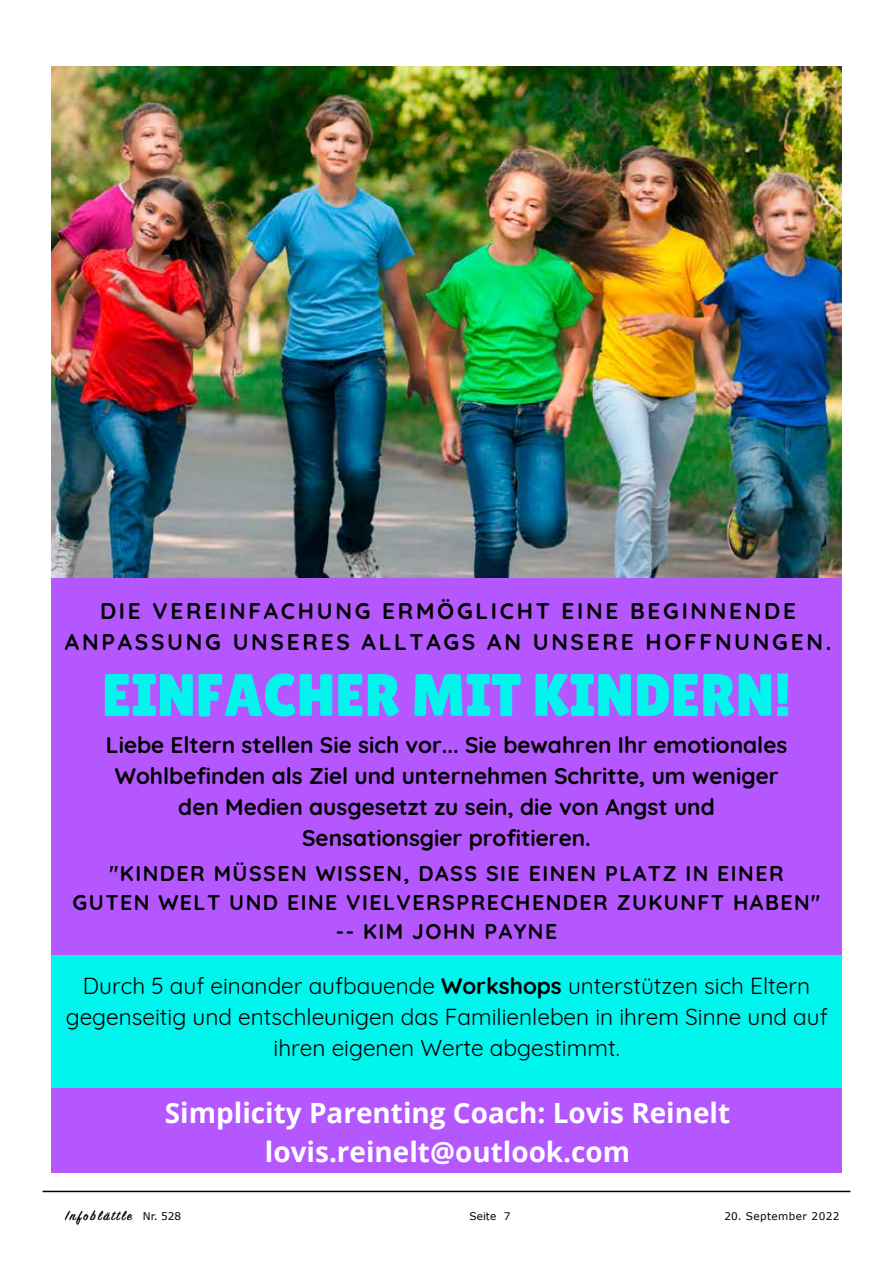
<style>
.page{position:relative;width:893px;height:1263px;background:#fff}
.page>*{position:absolute;margin:0;border:0;box-sizing:border-box;transform-origin:0 0}
.t1{font:59.85px "Lilita One";color:#00f5ed}
.t2{font:700 27.9px/38.8px "Open Sans";color:#fff;text-align:center}
.t3{font:700 22.65px/30.9px "Quicksand";color:#000;text-align:center}
.t4{font:22.65px/30.9px "Quicksand";color:#000;text-align:center}
.t5{font:700 22.65px/30.9px "Quicksand";letter-spacing:.12em;color:#000;text-align:center}
.t6{font:700 21.3px/29px "Quicksand";letter-spacing:.07em;color:#000;text-align:center}
.t7{font:600 15px "Sign Painter House Script";letter-spacing:.13em;color:#000}
.t8{font:10.5px "Verdana";letter-spacing:.04em;color:#000}
.s1{font-weight:700}
.s2{font-family:"Verdana";font-weight:400;font-size:10.5px}
</style>
<div class="page">
<hr style="left:43px;top:1191px;width:807px;height:1px;background:#000">
<img style="left:51px;top:67px;width:791px;height:511px">
<div style="left:51px;top:578px;width:791px;height:595px;background:#b457ff"></div>
<div style="left:51px;top:955px;width:791px;height:133px;background:#00f5ed"></div>
<p class="t5" style="left:65px;top:594px;width:768px">DIE VEREINFACHUNG ERMÖGLICHT EINE BEGINNENDE<br>ANPASSUNG UNSERES ALLTAGS AN UNSERE HOFFNUNGEN.</p>
<h1 class="t1" style="left:102px;top:661px;width:691px">EINFACHER MIT KINDERN!</h1>
<p class="t3" style="left:106px;top:727px;width:683px">Liebe Eltern stellen Sie sich vor... Sie bewahren Ihr emotionales Wohlbefinden als Ziel und unternehmen Schritte, um weniger den Medien ausgesetzt zu sein, die von Angst und Sensationsgier profitieren.</p>
<p class="t6" style="left:73px;top:857px;width:749px">"KINDER MÜSSEN WISSEN, DASS SIE EINEN PLATZ IN EINER<br>GUTEN WELT UND EINE VIELVERSPRECHENDER ZUKUNFT HABEN" -- KIM JOHN PAYNE</p>
<p class="t4" style="left:66px;top:968px;width:763px">Durch 5 auf einander aufbauende <span class="s1">Workshops</span> unterstützen sich Eltern gegenseitig und entschleunigen das Familienleben in ihrem Sinne und auf ihren eigenen Werte abgestimmt.</p>
<p class="t2" style="left:165px;top:1093px;width:567px">Simplicity Parenting Coach: Lovis Reinelt lovis.reinelt@outlook.com</p>
<p class="t7" style="left:66px;top:1206px;width:117px">Infoblättle <span class="s2">Nr. 528</span></p>
<p class="t8" style="left:470px;top:1209px;width:42px">Seite 7</p>
<p class="t8" style="left:724px;top:1209px;width:117px">20. September 2022</p>
</div>
